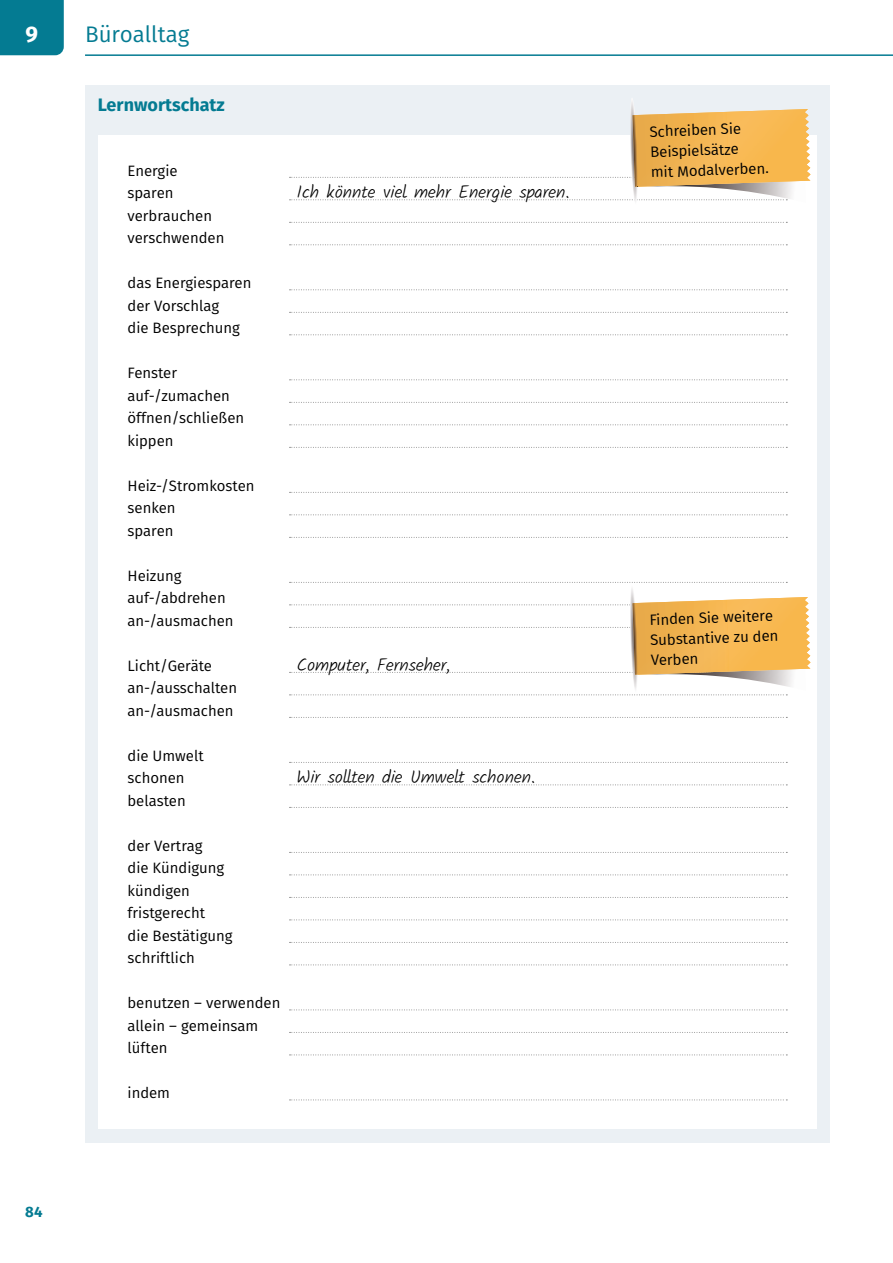
<style>
.page{position:relative;width:893px;height:1263px;background:#fff}
.page>*{position:absolute;margin:0;border:0;box-sizing:border-box;transform-origin:0 0}
.t1{font:22.5px "Fira Sans";color:#047b92}
.t2{font:700 22.5px "Fira Sans";color:#fff}
._2021_2_Fließtext_linksbündig{font:18px "Telc Kalam Light";color:#000}
._2021_0_Headline{font:700 18px "Fira Sans";color:#047b92}
._2021_2_Fließtext_linksbündig-2{font:15px/22.5px "Fira Sans";color:#000}
.t3{font:700 15px "Fira Sans";color:#047b92}
</style>
<div class="page">
<div style="left:0;top:0;width:64px;height:55px;background:#047b92"></div>
<hr style="left:85px;top:54px;width:808px;height:2px;background:#047b92">
<div style="left:85px;top:85px;width:744px;height:1057px;background:#ebf0f4"></div>
<div style="left:98px;top:135px;width:718px;height:77px;background:#fff"></div>
<svg style="left:290px;top:199px;width:338px;height:1px"></svg>
<div style="left:98px;top:203px;width:718px;height:926px;background:#fff"></div>
<svg style="left:290px;top:222px;width:497px;height:1px"></svg>
<svg style="left:290px;top:244px;width:497px;height:1px"></svg>
<svg style="left:290px;top:289px;width:497px;height:1px"></svg>
<svg style="left:290px;top:312px;width:497px;height:1px"></svg>
<svg style="left:290px;top:334px;width:497px;height:1px"></svg>
<svg style="left:290px;top:379px;width:497px;height:1px"></svg>
<svg style="left:290px;top:402px;width:497px;height:1px"></svg>
<svg style="left:290px;top:424px;width:497px;height:1px"></svg>
<svg style="left:290px;top:447px;width:497px;height:1px"></svg>
<svg style="left:290px;top:492px;width:497px;height:1px"></svg>
<svg style="left:290px;top:514px;width:497px;height:1px"></svg>
<svg style="left:290px;top:537px;width:497px;height:1px"></svg>
<svg style="left:290px;top:582px;width:497px;height:1px"></svg>
<svg style="left:290px;top:694px;width:497px;height:1px"></svg>
<svg style="left:290px;top:717px;width:497px;height:1px"></svg>
<svg style="left:290px;top:762px;width:497px;height:1px"></svg>
<svg style="left:290px;top:784px;width:497px;height:1px"></svg>
<svg style="left:290px;top:807px;width:497px;height:1px"></svg>
<svg style="left:290px;top:852px;width:497px;height:1px"></svg>
<svg style="left:290px;top:874px;width:497px;height:1px"></svg>
<svg style="left:290px;top:897px;width:497px;height:1px"></svg>
<svg style="left:290px;top:919px;width:497px;height:1px"></svg>
<svg style="left:290px;top:942px;width:497px;height:1px"></svg>
<svg style="left:290px;top:964px;width:497px;height:1px"></svg>
<svg style="left:290px;top:1009px;width:497px;height:1px"></svg>
<svg style="left:290px;top:1032px;width:497px;height:1px"></svg>
<svg style="left:290px;top:1054px;width:497px;height:1px"></svg>
<svg style="left:290px;top:1099px;width:497px;height:1px"></svg>
<img style="left:639px;top:188px;width:153px;height:13px">
<img style="left:629px;top:99px;width:9px;height:103px">
<svg style="left:290px;top:109px;width:521px;height:79px"></svg>
<img style="left:716px;top:676px;width:76px;height:11px">
<img style="left:631px;top:588px;width:6px;height:102px">
<svg style="left:290px;top:597px;width:521px;height:79px"></svg>
<h1 class="t2" style="left:26px;top:15px;width:14px">9</h1>
<p class="t3" style="left:25px;top:1199px;width:19px">84</p>
<h1 class="t1" style="left:85px;top:17px;width:106px">Büroalltag</h1>
<p class="_2021_0_Headline" style="left:98px;top:89px;width:128px">Lernwortschatz</p>
<p class="_2021_2_Fließtext_linksbündig-2" style="left:128px;top:159px;width:52px">Energie sparen</p>
<p class="_2021_2_Fließtext_linksbündig" style="left:297px;top:180px;width:275px">Ich könnte viel mehr Energie sparen.</p>
<p class="_2021_2_Fließtext_linksbündig-2" style="left:128px;top:204px;width:98px">verbrauchen verschwenden</p>
<p class="_2021_2_Fließtext_linksbündig-2" style="left:128px;top:271px;width:125px">das Energiesparen der Vorschlag<br>die Besprechung</p>
<p class="_2021_2_Fließtext_linksbündig-2" style="left:128px;top:361px;width:118px">Fenster auf-/zumachen öffnen/schließen kippen</p>
<p class="_2021_2_Fließtext_linksbündig-2" style="left:128px;top:474px;width:128px">Heiz-/Stromkosten senken<br>sparen</p>
<p class="_2021_2_Fließtext_linksbündig-2" style="left:128px;top:564px;width:108px">Heizung auf-/abdrehen an-/ausmachen</p>
<p class="_2021_2_Fließtext_linksbündig-2" style="left:128px;top:654px;width:86px">Licht/Geräte</p>
<p class="_2021_2_Fließtext_linksbündig" style="left:297px;top:652px;width:155px">Computer, Fernseher,</p>
<p class="_2021_2_Fließtext_linksbündig-2" style="left:128px;top:676px;width:111px">an-/ausschalten an-/ausmachen</p>
<p class="_2021_2_Fließtext_linksbündig-2" style="left:128px;top:744px;width:78px">die Umwelt schonen</p>
<p class="_2021_2_Fließtext_linksbündig" style="left:297px;top:765px;width:240px">Wir sollten die Umwelt schonen.</p>
<p class="_2021_2_Fließtext_linksbündig-2" style="left:128px;top:789px;width:60px">belasten</p>
<p class="_2021_2_Fließtext_linksbündig-2" style="left:128px;top:834px;width:106px">der Vertrag<br>die Kündigung kündigen fristgerecht<br>die Bestätigung schriftlich</p>
<p class="_2021_2_Fließtext_linksbündig-2" style="left:128px;top:991px;width:154px">benutzen – verwenden allein – gemeinsam lüften</p>
<p class="_2021_2_Fließtext_linksbündig-2" style="left:128px;top:1081px;width:44px">indem</p>
<p class="_2021_2_Fließtext_linksbündig-2" style="left:649px;top:121px;width:119px;line-height:20.2px;rotate:-2deg">Schreiben Sie<br>Beispielsätze<br>mit Modalverben.</p>
<p class="_2021_2_Fließtext_linksbündig-2" style="left:649px;top:609px;width:130px;line-height:20.2px;rotate:-2deg">Finden Sie weitere<br>Substantive zu den<br>Verben</p>
</div>
